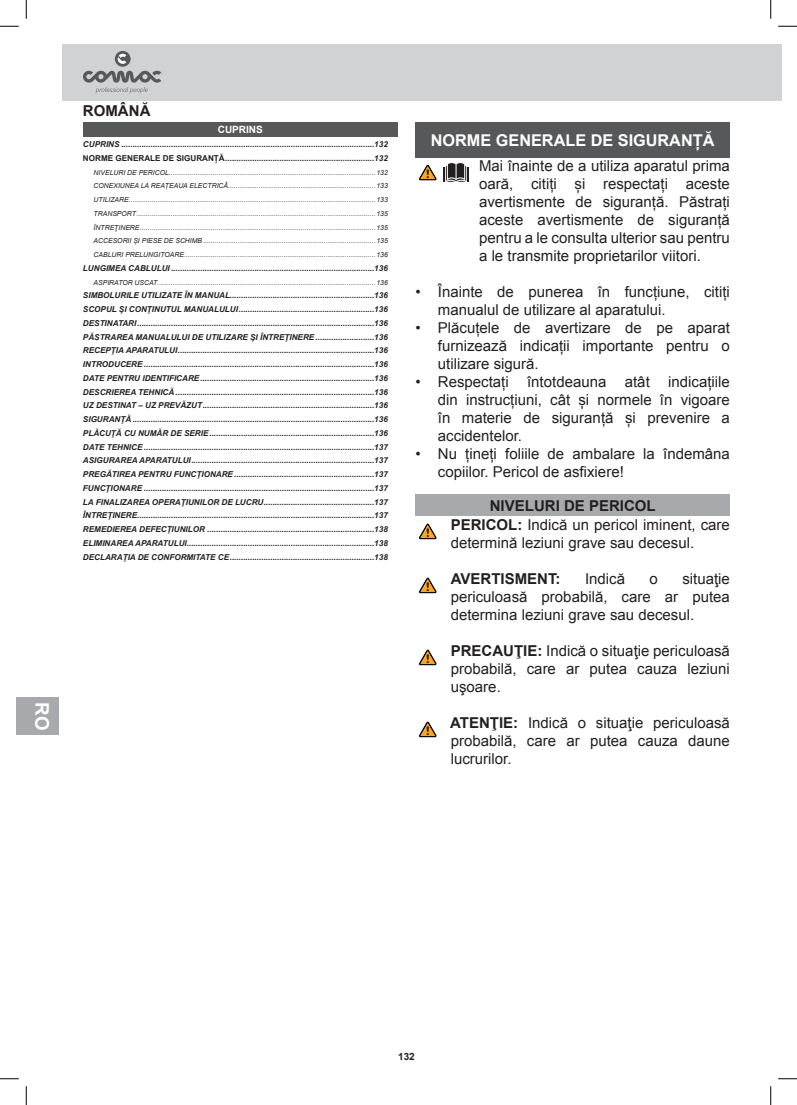
<style>
.page{position:relative;width:797px;height:1105px;background:#fff}
.page>*{position:absolute;margin:0;border:0;box-sizing:border-box;transform-origin:0 0}
.t1{font:700 18.75px "Arial";color:#fff}
.t2{font:700 16.25px "Arial";color:#fff}
.t3{font:15px/18px "Arial";color:#231f20;text-align:justify}
.t4{font:700 15px "Arial";color:#231f20}
.t5{font:700 10px "Arial";color:#fff}
.t6{font:700 10px "Arial";color:#231f20}
.t7{font:italic 700 8.12px/13.8px "Arial";color:#231f20}
.t8{font:italic 6.88px/13.8px "Arial";color:#231f20;text-align:justify}
.s1{font-style:normal}
.s2{font-weight:700}
</style>
<div class="page">
<div style="left:83px;top:123px;width:314px;height:14px;background:#57585a"></div>
<svg style="left:419px;top:164px;width:18px;height:16px"></svg>
<svg style="left:443px;top:163px;width:25px;height:19px"></svg>
<div style="left:415px;top:122px;width:315px;height:35px;background:#57585a"></div>
<svg style="left:419px;top:523px;width:18px;height:16px"></svg>
<svg style="left:419px;top:577px;width:18px;height:16px"></svg>
<svg style="left:419px;top:649px;width:18px;height:16px"></svg>
<svg style="left:419px;top:721px;width:18px;height:16px"></svg>
<div style="left:415px;top:495px;width:315px;height:21px;background:#a8a9ad"></div>
<div style="left:16px;top:698px;width:42px;height:37px;background:#a8a9ad"></div>
<div style="left:62px;top:44px;width:708px;height:57px;background:#d1d2d4"></div>
<div style="left:771px;top:44px;width:10px;height:57px;background:#d1d2d4"></div>
<svg style="left:115px;top:51px;width:16px;height:16px"></svg>
<svg style="left:118px;top:54px;width:8px;height:10px"></svg>
<svg style="left:83px;top:71px;width:79px;height:22px"></svg>
<svg style="left:0;top:25px;width:19px;height:2px"></svg>
<svg style="left:778px;top:25px;width:19px;height:2px"></svg>
<svg style="left:0;top:1078px;width:19px;height:1px"></svg>
<svg style="left:778px;top:1078px;width:19px;height:1px"></svg>
<svg style="left:25px;top:0;width:2px;height:19px"></svg>
<svg style="left:25px;top:1086px;width:2px;height:19px"></svg>
<svg style="left:770px;top:0;width:1px;height:19px"></svg>
<svg style="left:770px;top:1086px;width:1px;height:19px"></svg>
<h1 class="t1" style="left:54px;top:702px;width:30px;rotate:90deg">RO</h1>
<h3 class="t4" style="left:83px;top:101px;width:69px">ROMÂNĂ</h3>
<p class="t7" style="left:83px;top:138px;width:306px">CUPRINS ................................................................................................................132<br><span class="s1">NORME GENERALE DE SIGURANȚĂ</span>..................................................................132</p>
<p class="t8" style="left:94px;top:165px;width:296px">NIVELURI DE PERICOL............................................................................................................132<br>CONEXIUNEA LA REAȚEAUA ELECTRICĂ.............................................................................133<br>UTILIZARE.................................................................................................................................133<br>TRANSPORT.............................................................................................................................135<br>ÎNTREŢINERE...........................................................................................................................135<br>ACCESORII ȘI PIESE DE SCHIMB ..........................................................................................135<br>CABLURI PRELUNGITOARE....................................................................................................136</p>
<p class="t7" style="left:83px;top:261px;width:306px">LUNGIMEA CABLULUI ..........................................................................................136</p>
<p class="t8" style="left:94px;top:275px;width:296px">ASPIRATOR USCAT..................................................................................................................136</p>
<p class="t7" style="left:83px;top:289px;width:306px;text-align:justify">SIMBOLURILE UTILIZATE ÎN MANUAL................................................................136<br>SCOPUL ŞI CONŢINUTUL MANUALULUI............................................................136<br>DESTINATARI.........................................................................................................136<br>PĂSTRAREA MANUALULUI DE UTILIZARE ŞI ÎNTREŢINERE..........................136<br>RECEPŢIA APARATULUI.......................................................................................136<br>INTRODUCERE ......................................................................................................136<br>DATE PENTRU IDENTIFICARE.............................................................................136<br>DESCRIEREA TEHNICĂ ........................................................................................136<br>UZ DESTINAT – UZ PREVĂZUT............................................................................136<br>SIGURANŢĂ ...........................................................................................................136<br>PLĂCUŢĂ CU NUMĂR DE SERIE.........................................................................136<br>DATE TEHNICE ......................................................................................................137<br>ASIGURAREA APARATULUI.................................................................................137<br>PREGĂTIREA PENTRU FUNCŢIONARE..............................................................137<br>FUNCŢIONARE ......................................................................................................137<br>LA FINALIZAREA OPERAŢIUNILOR DE LUCRU.................................................137<br>ÎNTREŢINERE.........................................................................................................137<br>REMEDIEREA DEFECŢIUNILOR ..........................................................................138<br>ELIMINAREA APARATULUI...................................................................................138<br>DECLARAŢIA DE CONFORMITATE CE................................................................138</p>
<p class="t5" style="left:218px;top:123px;width:46px">CUPRINS</p>
<h2 class="t2" style="left:431px;top:129px;width:285px">NORME GENERALE DE SIGURANȚĂ</h2>
<h3 class="t3" style="left:479px;top:157px;width:252px">Mai înainte de a utiliza aparatul prima oară, citiți și respectați aceste avertismente de siguranță. Păstrați aceste avertismente de siguranță pentru a le consulta ulterior sau pentru a le transmite proprietarilor viitori.</h3>
<h3 class="t3" style="left:438px;top:283px;width:293px;text-indent:-22px">• Înainte de punerea în funcțiune, citiți manualul de utilizare al aparatului.</h3>
<h3 class="t3" style="left:438px;top:319px;width:293px;text-indent:-22px">• Plăcuțele de avertizare de pe aparat furnizează indicații importante pentru o utilizare sigură.</h3>
<h3 class="t3" style="left:438px;top:373px;width:293px;text-indent:-22px">• Respectați întotdeauna atât indicațiile din instrucțiuni, cât și normele în vigoare în materie de siguranță și prevenire a accidentelor.</h3>
<h3 class="t3" style="left:438px;top:445px;width:293px;text-indent:-22px">• Nu țineți foliile de ambalare la îndemâna copiilor. Pericol de asfixiere!</h3>
<h3 class="t4" style="left:490px;top:496px;width:167px">NIVELURI DE PERICOL</h3>
<h3 class="t3" style="left:451px;top:515px;width:281px"><span class="s2">PERICOL:</span> Indică un pericol iminent, care determină leziuni grave sau decesul.</h3>
<h3 class="t4" style="left:451px;top:568px;width:111px">AVERTISMENT:</h3>
<h3 class="t3" style="left:585px;top:569px;width:42px">Indică</h3>
<h3 class="t3" style="left:649px;top:569px;width:10px">o</h3>
<h3 class="t3" style="left:451px;top:569px;width:281px;text-indent:232px">situaţie periculoasă probabilă, care ar putea determina leziuni grave sau decesul.</h3>
<h3 class="t3" style="left:451px;top:641px;width:281px"><span class="s2">PRECAUŢIE:</span> Indică o situaţie periculoasă probabilă, care ar putea cauza leziuni uşoare.</h3>
<h3 class="t3" style="left:450px;top:713px;width:281px"><span class="s2">ATENŢIE:</span> Indică o situaţie periculoasă probabilă, care ar putea cauza daune lucrurilor.</h3>
<p class="t6" style="left:398px;top:1050px;width:18px">132</p>
</div>
